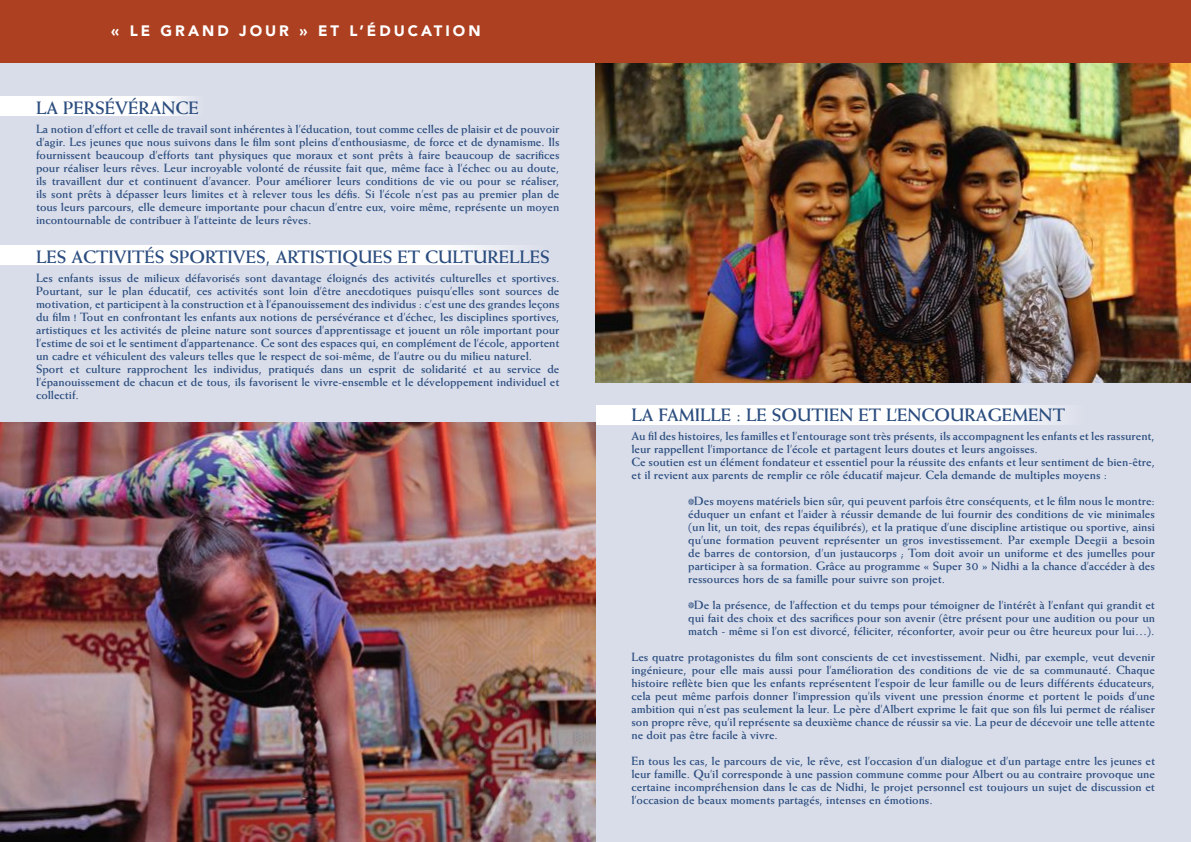
<style>
.page{position:relative;width:1191px;height:842px;background:#d9dde9}
.page>*{position:absolute;margin:0;border:0;box-sizing:border-box;transform-origin:0 0}
.t1{font:700 18px "Weiss Std";color:#2b4d7f}
.t2{font:900 15px "Avenir LT Std";letter-spacing:.2em;color:#fff}
.t3{font:700 12px/13px "Weiss Std";color:#2b4d7f;text-align:justify}
</style>
<div class="page">
<div style="left:0;top:96px;width:204px;height:20px;background:#fff"></div>
<div style="left:0;top:245px;width:547px;height:20px;background:#fff"></div>
<div style="left:596px;top:405px;width:489px;height:20px;background:#fff"></div>
<img style="left:0;top:422px;width:595px;height:420px">
<img style="left:595px;top:62px;width:596px;height:321px">
<div style="left:0;top:0;width:1191px;height:62px;background:#ad4020"></div>
<svg style="left:688px;top:499px;width:6px;height:6px"></svg>
<svg style="left:688px;top:602px;width:6px;height:6px"></svg>
<p class="t2" style="left:111px;top:22px;width:371px">« LE GRAND JOUR » ET L’ÉDUCATION</p>
<h1 class="t1" style="left:36px;top:97px;width:164px">LA PERSÉVÉRANCE</h1>
<p class="t3" style="left:36px;top:122px;width:525px">La notion d’effort et celle de travail sont inhérentes à l’éducation, tout comme celles de plaisir et de pouvoir d’agir. Les jeunes que nous suivons dans le film sont pleins d’enthousiasme, de force et de dynamisme. Ils fournissent beaucoup d’efforts tant physiques que moraux et sont prêts à faire beaucoup de sacrifices pour réaliser leurs rêves. Leur incroyable volonté de réussite fait que, même face à l’échec ou au doute, ils travaillent dur et continuent d’avancer. Pour améliorer leurs conditions de vie ou pour se réaliser, ils sont prêts à dépasser leurs limites et à relever tous les défis. Si l’école n’est pas au premier plan de tous leurs parcours, elle demeure importante pour chacun d’entre eux, voire même, représente un moyen incontournable de contribuer à l’atteinte de leurs rêves.</p>
<h1 class="t1" style="left:36px;top:246px;width:515px">LES ACTIVITÉS SPORTIVES, ARTISTIQUES ET CULTURELLES</h1>
<p class="t3" style="left:36px;top:271px;width:525px;text-align:left">Les enfants issus de milieux défavorisés sont davantage éloignés des activités culturelles et sportives.<br>Pourtant, sur le plan éducatif, ces activités sont loin d’être anecdotiques puisqu’elles sont sources de motivation, et participent à la construction et à l’épanouissement des individus : c’est une des grandes leçons du film ! Tout en confrontant les enfants aux notions de persévérance et d’échec, les disciplines sportives, artistiques et les activités de pleine nature sont sources d’apprentissage et jouent un rôle important pour l’estime de soi et le sentiment d’appartenance. Ce sont des espaces qui, en complément de l’école, apportent un cadre et véhiculent des valeurs telles que le respect de soi-même, de l’autre ou du milieu naturel.<br>Sport et culture rapprochent les individus, pratiqués dans un esprit de solidarité et au service de l’épanouissement de chacun et de tous, ils favorisent le vivre-ensemble et le développement individuel et collectif.</p>
<h1 class="t1" style="left:631px;top:404px;width:435px">LA FAMILLE : LE SOUTIEN ET L’ENCOURAGEMENT</h1>
<p class="t3" style="left:631px;top:429px;width:525px;text-align:left">Au fil des histoires, les familles et l’entourage sont très présents, ils accompagnent les enfants et les rassurent, leur rappellent l’importance de l’école et partagent leurs doutes et leurs angoisses.<br>Ce soutien est un élément fondateur et essentiel pour la réussite des enfants et leur sentiment de bien-être, et il revient aux parents de remplir ce rôle éducatif majeur. Cela demande de multiples moyens :</p>
<p class="t3" style="left:688px;top:494px;width:468px">•Des moyens matériels bien sûr, qui peuvent parfois être conséquents, et le film nous le montre: éduquer un enfant et l’aider à réussir demande de lui fournir des conditions de vie minimales (un lit, un toit, des repas équilibrés), et la pratique d’une discipline artistique ou sportive, ainsi qu’une formation peuvent représenter un gros investissement. Par exemple Deegii a besoin de barres de contorsion, d’un justaucorps ; Tom doit avoir un uniforme et des jumelles pour participer à sa formation. Grâce au programme « Super 30 » Nidhi a la chance d’accéder à des ressources hors de sa famille pour suivre son projet.</p>
<p class="t3" style="left:688px;top:598px;width:468px">•De la présence, de l’affection et du temps pour témoigner de l’intérêt à l’enfant qui grandit et qui fait des choix et des sacrifices pour son avenir (être présent pour une audition ou pour un match - même si l’on est divorcé, féliciter, réconforter, avoir peur ou être heureux pour lui…).</p>
<p class="t3" style="left:631px;top:650px;width:525px">Les quatre protagonistes du film sont conscients de cet investissement. Nidhi, par exemple, veut devenir ingénieure, pour elle mais aussi pour l’amélioration des conditions de vie de sa communauté. Chaque histoire reflète bien que les enfants représentent l’espoir de leur famille ou de leurs différents éducateurs, cela peut même parfois donner l’impression qu’ils vivent une pression énorme et portent le poids d’une ambition qui n’est pas seulement la leur. Le père d’Albert exprime le fait que son fils lui permet de réaliser son propre rêve, qu’il représente sa deuxième chance de réussir sa vie. La peur de décevoir une telle attente ne doit pas être facile à vivre.</p>
<p class="t3" style="left:631px;top:754px;width:525px">En tous les cas, le parcours de vie, le rêve, est l’occasion d’un dialogue et d’un partage entre les jeunes et leur famille. Qu’il corresponde à une passion commune comme pour Albert ou au contraire provoque une certaine incompréhension dans le cas de Nidhi, le projet personnel est toujours un sujet de discussion et l’occasion de beaux moments partagés, intenses en émotions.</p>
</div>
